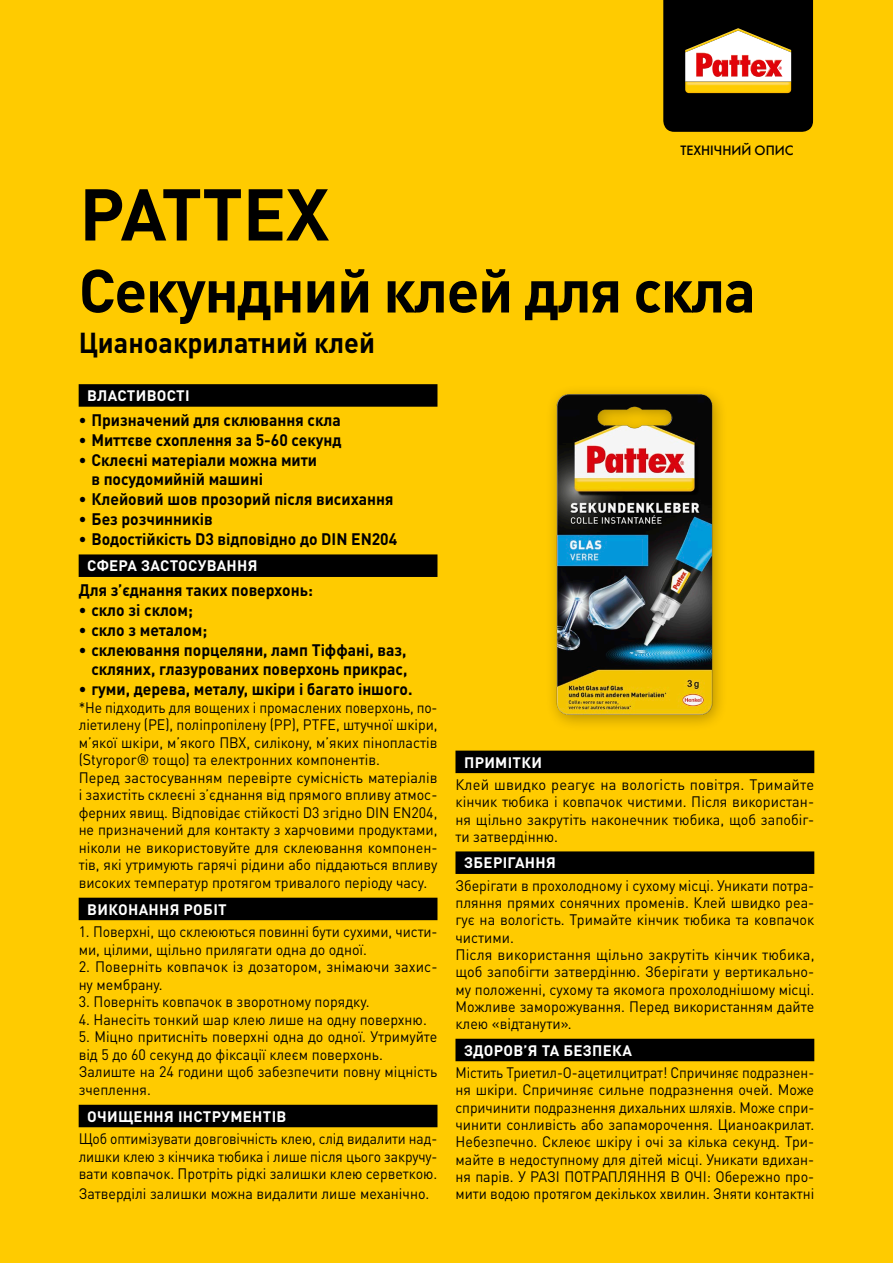
<style>
.page{position:relative;width:893px;height:1263px;background:#ffcb00}
.page>*{position:absolute;margin:0;border:0;box-sizing:border-box;transform-origin:0 0}
._1_HEAD{font:700 72px "DIN Pro";letter-spacing:-.005em;color:#000}
._1_HEAD-2{font:700 60px "DIN Pro";letter-spacing:-.025em;color:#000}
._1_HEAD-3{font:700 28.5px "DIN Pro";color:#000;scale:.95 1}
._3_LIST{font:700 16.5px/19.8px "DIN Pro";color:#000;scale:.95 1}
._2_MAIN{font:15px/17.2px "DIN Pro";color:#000;text-align:justify;scale:.93 1}
._2_MAIN-2{font:15px/17.5px "DIN Pro";color:#000;text-align:justify;scale:.96 1}
._2_MAIN-3{font:15px/17.2px "DIN Pro";color:#000;text-align:justify}
._2_MAIN-4{font:15px/17.5px "DIN Pro";color:#000;scale:.95 1}
._2_MAIN-5{font:15px/17.2px "DIN Pro";color:#000;scale:.94 1}
._2_MAIN-6{font:15px/17.5px "DIN Pro";color:#000;text-align:justify;scale:.92 1}
._2_LINE{font:700 15px "DIN Pro";letter-spacing:.02em;color:#fff}
.t1{font:13.5px "Futura Futuris";color:#000}
</style>
<div class="page">
<div style="left:79px;top:384px;width:358px;height:23px;background:#000"></div>
<div style="left:79px;top:554px;width:358px;height:23px;background:#000"></div>
<div style="left:79px;top:898px;width:358px;height:22px;background:#000"></div>
<div style="left:79px;top:1105px;width:358px;height:22px;background:#000"></div>
<div style="left:455px;top:751px;width:359px;height:22px;background:#000"></div>
<div style="left:455px;top:851px;width:359px;height:23px;background:#000"></div>
<div style="left:455px;top:1039px;width:359px;height:22px;background:#000"></div>
<img style="left:552px;top:391px;width:169px;height:334px">
<svg style="left:663px;top:0;width:150px;height:132px;background:#483829"></svg>
<p class="t1" style="left:680px;top:141px;width:115px">ТЕХНІЧНИЙ ОПИС</p>
<p class="_1_HEAD" style="left:79px;top:154px;width:251px">PATTEX</p>
<p class="_1_HEAD-2" style="left:79px;top:241px;width:679px">Секундний клей для скла</p>
<p class="_1_HEAD-3" style="left:79px;top:318px;width:313px">Цианоакрилатний клей</p>
<p class="_2_LINE" style="left:87px;top:383px;width:104px">ВЛАСТИВОСТІ</p>
<p class="_3_LIST" style="left:79px;top:408px;width:277px">• Призначений для склювання скла</p>
<p class="_3_LIST" style="left:79px;top:428px;width:278px">• Миттєве схоплення за 5-60 секунд</p>
<p class="_3_LIST" style="left:91px;top:448px;width:239px;text-indent:-13px">• Склеєні матеріали можна мити в посудомийній машині</p>
<p class="_3_LIST" style="left:79px;top:487px;width:333px">• Клейовий шов прозорий після висихання</p>
<p class="_3_LIST" style="left:79px;top:507px;width:143px">• Без розчинників</p>
<p class="_3_LIST" style="left:79px;top:527px;width:337px">• Водостійкість D3 відповідно до DIN EN204</p>
<p class="_2_LINE" style="left:87px;top:553px;width:172px">СФЕРА ЗАСТОСУВАННЯ</p>
<p class="_3_LIST" style="left:79px;top:578px;width:248px">Для з’єднання таких поверхонь:</p>
<p class="_3_LIST" style="left:79px;top:598px;width:122px">• скло зі склом;</p>
<p class="_3_LIST" style="left:79px;top:618px;width:137px">• скло з металом;</p>
<p class="_3_LIST" style="left:79px;top:638px;width:348px;text-align:right">• склеювання порцеляни, ламп Тіффані, ваз, скляних, глазурованих поверхонь прикрас,</p>
<p class="_3_LIST" style="left:79px;top:677px;width:353px">• гуми, дерева, металу, шкіри і багато іншого.</p>
<p class="_2_MAIN" style="left:79px;top:697px;width:387px">*Не підходить для вощених і промаслених поверхонь, по&shy;ліетилену (PE), поліпропілену (PP), PTFE, штучної шкіри, м’якої шкіри, м’якого ПВХ, силікону, м’яких пінопластів (Styropor® тощо) та електронних компонентів.</p>
<p class="_2_MAIN-2" style="left:79px;top:767px;width:375px">Перед застосуванням перевірте сумісність матеріалів і захистіть склеєні з’єднання від прямого впливу атмос&shy;ферних явищ. Відповідає стійкості D3 згідно DIN EN204, не призначений для контакту з харчовими продуктами, ніколи не використовуйте для склеювання компонен&shy;тів, які утримують гарячі рідини або піддаються впливу високих температур протягом тривалого періоду часу.</p>
<p class="_2_LINE" style="left:87px;top:897px;width:141px">ВИКОНАННЯ РОБІТ</p>
<p class="_2_MAIN-5" style="left:79px;top:922px;width:383px">1. Поверхні, що склеюються повинні бути сухими, чисти&shy;ми, цілими, щільно прилягати одна до одної.</p>
<p class="_2_MAIN-2" style="left:79px;top:957px;width:375px">2. Поверніть ковпачок із дозатором, знімаючи захис&shy;ну мембрану.</p>
<p class="_2_MAIN-4" style="left:79px;top:992px;width:308px">3. Поверніть ковпачок в зворотному порядку.</p>
<p class="_2_MAIN-4" style="left:79px;top:1009px;width:368px">4. Нанесіть тонкий шар клею лише на одну поверхню.</p>
<p class="_2_MAIN-4" style="left:79px;top:1027px;width:379px">5. Міцно притисніть поверхні одна до одної. Утримуйте від 5 до 60 секунд до фіксації клеєм поверхонь.</p>
<p class="_2_MAIN-4" style="left:79px;top:1062px;width:379px">Залиште на 24 години щоб забезпечити повну міцність зчеплення.</p>
<p class="_2_LINE" style="left:87px;top:1104px;width:201px">ОЧИЩЕННЯ ІНСТРУМЕНТІВ</p>
<p class="_2_MAIN-6" style="left:79px;top:1129px;width:391px">Щоб оптимізувати довговічність клею, слід видалити над&shy;лишки клею з кінчика тюбика і лише після цього закручу&shy;вати ковпачок. Протріть рідкі залишки клею серветкою.</p>
<p class="_2_MAIN-4" style="left:79px;top:1183px;width:371px">Затверділі залишки можна видалити лише механічно.</p>
<p class="_2_LINE" style="left:464px;top:750px;width:79px">ПРИМІТКИ</p>
<p class="_2_MAIN-3" style="left:455px;top:774px;width:360px">Клей швидко реагує на вологість повітря. Тримайте кінчик тюбика і ковпачок чистими. Після використан&shy;ня щільно закрутіть наконечник тюбика, щоб запобіг&shy;ти затвердінню.</p>
<p class="_2_LINE" style="left:464px;top:850px;width:93px">ЗБЕРІГАННЯ</p>
<p class="_2_MAIN-5" style="left:455px;top:875px;width:383px;text-align:justify">Зберігати в прохолодному і сухому місці. Уникати потра&shy;пляння прямих сонячних променів. Клей швидко реа&shy;гує на вологість. Тримайте кінчик тюбика та ковпачок чистими.</p>
<p class="_2_MAIN-3" style="left:455px;top:944px;width:361px">Після використання щільно закрутіть кінчик тюбика, щоб запобігти затвердінню. Зберігати у вертикально&shy;му положенні, сухому та якомога прохолоднішому місці.<br>Можливе заморожування. Перед використанням дайте клею «відтанути».</p>
<p class="_2_LINE" style="left:464px;top:1038px;width:169px">ЗДОРОВ’Я ТА БЕЗПЕКА</p>
<p class="_2_MAIN" style="left:455px;top:1062px;width:387px">Містить Триетил-О-ацетилцитрат! Спричиняє подразнен&shy;ня шкіри. Спричиняє сильне подразнення очей. Може спричинити подразнення дихальних шляхів. Може спри&shy;чинити сонливість або запаморочення. Цианоакрилат.<br>Небезпечно. Склеює шкіру і очі за кілька секунд. Три&shy;майте в недоступному для дітей місці. Уникати вдихан&shy;ня парів. У РАЗІ ПОТРАПЛЯННЯ В ОЧІ: Обережно про&shy;мити водою протягом декількох хвилин. Зняти контактні</p>
</div>
